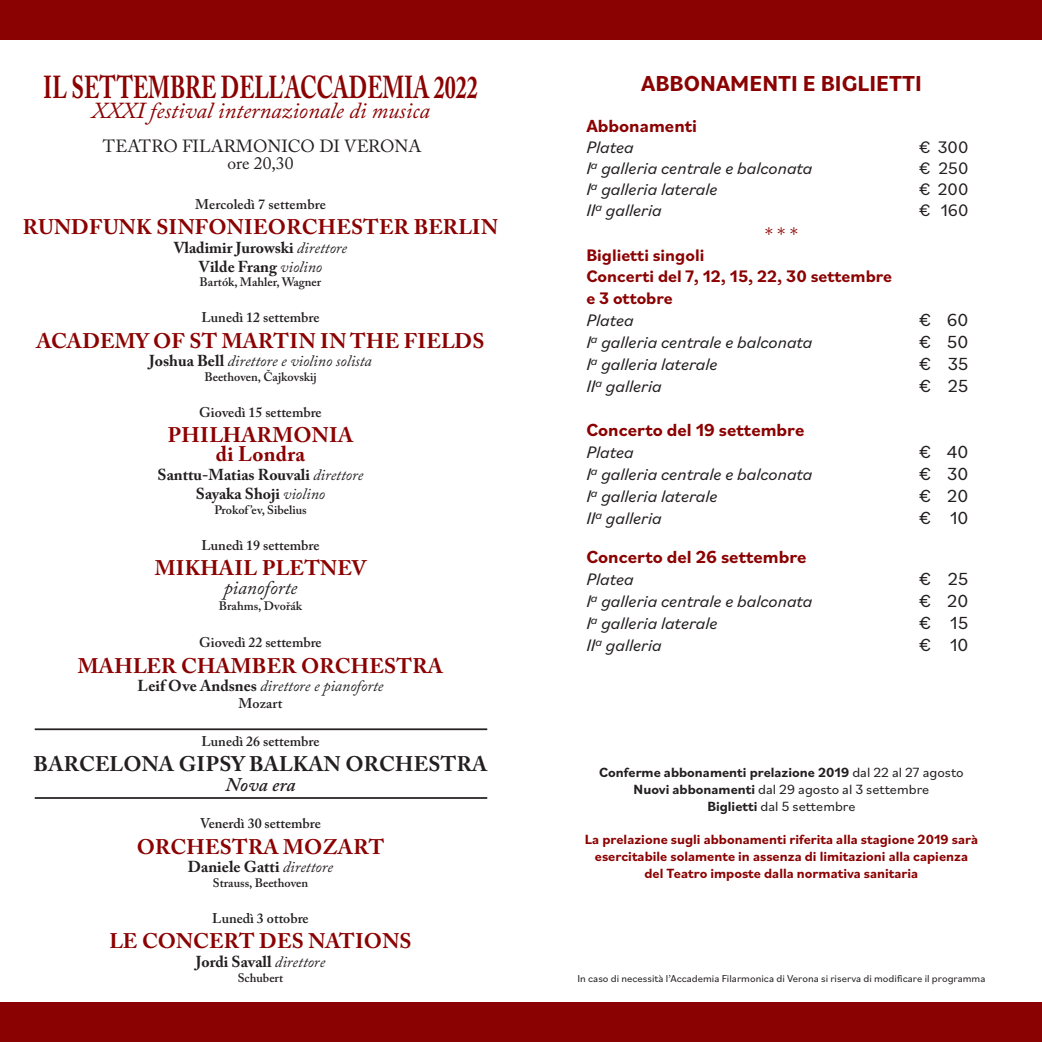
<style>
.page{position:relative;width:1042px;height:1042px;background:#fff}
.page>*{position:absolute;margin:0;border:0;box-sizing:border-box;transform-origin:0 0}
.t1{font:700 31.5px "Adobe Caslon Pro";color:#8b0202;scale:.7 1}
.t2{font:italic 22.75px "Adobe Caslon Pro";color:#8b0202}
.t3{font:700 22.75px "Bilo";color:#8b0202}
.t4{font:700 21px/19.2px "Adobe Caslon Pro";letter-spacing:.01em;color:#8b0202;text-align:center}
.t5{font:700 21px "Adobe Caslon Pro";letter-spacing:.01em;color:#231f20}
.t6{font:italic 19.25px "Adobe Caslon Pro";color:#231f20}
.t7{font:italic 600 19.25px "Adobe Caslon Pro";letter-spacing:.005em;color:#231f20}
.t8{font:19.25px "Bilo";color:#8b0202}
.t9{font:700 18.38px "Bilo";color:#8b0202}
.t10{font:18.38px "Bilo";color:#231f20}
.t11{font:italic 17.5px "Bilo";color:#231f20}
.t12{font:700 17.5px/21.5px "Bilo";color:#8b0202}
.t13{font:17.5px/17.5px "Adobe Caslon Pro";color:#231f20;text-align:center}
.t14{font:17.5px "Bilo";color:#231f20}
.t15{font:700 15.75px/18.9px "Adobe Caslon Pro";color:#231f20;text-align:center}
.t16{font:italic 15.75px "Adobe Caslon Pro";color:#231f20}
.t17{font:700 14px/16.8px "Bilo";color:#8b0202;text-align:center}
.t18{font:600 14px "Adobe Caslon Pro";color:#231f20}
.t19{font:700 14px/16.8px "Bilo";color:#231f20;text-align:center}
.t20{font:600 12.25px "Adobe Caslon Pro";color:#231f20}
.t21{font:10.5px "Bilo";color:#231f20}
.s1{font-weight:400;font-style:italic}
.s2{font-weight:700;font-style:normal}
.s3{font-weight:400}
</style>
<div class="page">
<div style="left:0;top:0;width:1042px;height:40px;background:#8b0202"></div>
<div style="left:0;top:1002px;width:1042px;height:40px;background:#8b0202"></div>
<hr style="left:35px;top:728px;width:452px;height:2px;background:#231f20">
<hr style="left:35px;top:797px;width:452px;height:2px;background:#231f20">
<h1 class="t1" style="left:43px;top:68px;width:622px">IL SETTEMBRE DELL’ACCADEMIA 2022</h1>
<h2 class="t2" style="left:91px;top:97px;width:340px">XXXI festival internazionale di musica</h2>
<p class="t13" style="left:103px;top:137px;width:320px">TEATRO FILARMONICO DI VERONA ore 20,30</p>
<p class="t18" style="left:195px;top:196px;width:132px">Mercoledì 7 settembre</p>
<p class="t4" style="left:23px;top:217px;width:476px">RUNDFUNK SINFONIEORCHESTER BERLIN</p>
<p class="t15" style="left:174px;top:238px;width:175px">Vladimir Jurowski <span class="s1">direttore<br></span>Vilde Frang <span class="s1">violino</span></p>
<p class="t20" style="left:200px;top:275px;width:123px">Bartók, Mahler, Wagner</p>
<p class="t18" style="left:202px;top:309px;width:119px">Lunedì 12 settembre</p>
<p class="t4" style="left:37px;top:331px;width:449px">ACADEMY OF ST MARTIN IN THE FIELDS</p>
<p class="t16" style="left:149px;top:352px;width:224px"><span class="s2">Joshua Bell</span> direttore e violino solista</p>
<p class="t20" style="left:204px;top:370px;width:114px">Beethoven, Čajkovskij</p>
<p class="t18" style="left:199px;top:404px;width:124px">Giovedì 15 settembre</p>
<p class="t4" style="left:168px;top:425px;width:187px">PHILHARMONIA di Londra</p>
<p class="t15" style="left:158px;top:465px;width:207px">Santtu-Matias Rouvali <span class="s1">direttore<br></span>Sayaka Shoji <span class="s1">violino</span></p>
<p class="t20" style="left:214px;top:502px;width:94px">Prokof ’ev, Sibelius</p>
<p class="t18" style="left:202px;top:537px;width:119px">Lunedì 19 settembre</p>
<p class="t4" style="left:155px;top:558px;width:213px">MIKHAIL PLETNEV</p>
<p class="t6" style="left:224px;top:576px;width:75px">pianoforte</p>
<p class="t20" style="left:219px;top:598px;width:85px">Brahms, Dvořák</p>
<p class="t18" style="left:199px;top:634px;width:124px">Giovedì 22 settembre</p>
<p class="t4" style="left:78px;top:655px;width:367px">MAHLER CHAMBER ORCHESTRA</p>
<p class="t16" style="left:138px;top:677px;width:247px"><span class="s2">Leif Ove Andsnes</span> direttore e pianoforte</p>
<p class="t18" style="left:239px;top:695px;width:45px">Mozart</p>
<p class="t18" style="left:202px;top:733px;width:119px">Lunedì 26 settembre</p>
<p class="t5" style="left:34px;top:752px;width:455px">BARCELONA GIPSY BALKAN ORCHESTRA</p>
<p class="t7" style="left:225px;top:772px;width:72px">Nova era</p>
<p class="t18" style="left:200px;top:815px;width:122px">Venerdì 30 settembre</p>
<p class="t4" style="left:137px;top:836px;width:249px">ORCHESTRA MOZART</p>
<p class="t15" style="left:188px;top:857px;width:146px">Daniele Gatti <span class="s1">direttore</span></p>
<p class="t20" style="left:213px;top:875px;width:97px">Strauss, Beethoven</p>
<p class="t18" style="left:212px;top:910px;width:98px">Lunedì 3 ottobre</p>
<p class="t4" style="left:109px;top:931px;width:304px">LE CONCERT DES NATIONS</p>
<p class="t15" style="left:196px;top:952px;width:131px">Jordi Savall <span class="s1">direttore</span></p>
<p class="t20" style="left:238px;top:970px;width:47px">Schubert</p>
<h2 class="t3" style="left:641px;top:68px;width:282px">ABBONAMENTI E BIGLIETTI</h2>
<p class="t9" style="left:586px;top:114px;width:112px">Abbonamenti</p>
<p class="t11" style="left:586px;top:136px;width:49px">Platea</p>
<p class="t14" style="left:919px;top:136px;width:51px">€ 300</p>
<p class="t11" style="left:586px;top:157px;width:228px">I<sup>a</sup> galleria centrale e balconata</p>
<p class="t14" style="left:919px;top:157px;width:51px">€ 250</p>
<p class="t11" style="left:586px;top:178px;width:133px">I<sup>a</sup> galleria laterale</p>
<p class="t14" style="left:919px;top:178px;width:51px">€ 200</p>
<p class="t11" style="left:586px;top:199px;width:77px">II<sup>a</sup> galleria</p>
<p class="t14" style="left:919px;top:199px;width:51px">€ 160</p>
<p class="t8" style="left:765px;top:220px;width:35px">* * *</p>
<p class="t12" style="left:586px;top:243px;width:307px">Biglietti singoli<br>Concerti del 7, 12, 15, 22, 30 settembre e 3 ottobre</p>
<p class="t11" style="left:586px;top:308px;width:49px">Platea</p>
<p class="t10" style="left:919px;top:307px;width:51px">€ 60</p>
<p class="t11" style="left:586px;top:330px;width:228px">I<sup>a</sup> galleria centrale e balconata</p>
<p class="t10" style="left:919px;top:329px;width:51px">€ 50</p>
<p class="t11" style="left:586px;top:352px;width:133px">I<sup>a</sup> galleria laterale</p>
<p class="t10" style="left:919px;top:351px;width:51px">€ 35</p>
<p class="t11" style="left:586px;top:374px;width:77px">II<sup>a</sup> galleria</p>
<p class="t10" style="left:919px;top:373px;width:51px">€ 25</p>
<p class="t9" style="left:586px;top:417px;width:220px">Concerto del 19 settembre</p>
<p class="t11" style="left:586px;top:440px;width:49px">Platea</p>
<p class="t10" style="left:919px;top:439px;width:51px">€ 40</p>
<p class="t11" style="left:586px;top:462px;width:228px">I<sup>a</sup> galleria centrale e balconata</p>
<p class="t10" style="left:919px;top:461px;width:51px">€ 30</p>
<p class="t11" style="left:586px;top:484px;width:133px">I<sup>a</sup> galleria laterale</p>
<p class="t10" style="left:919px;top:483px;width:51px">€ 20</p>
<p class="t11" style="left:586px;top:506px;width:77px">II<sup>a</sup> galleria</p>
<p class="t10" style="left:919px;top:505px;width:51px">€ 10</p>
<p class="t9" style="left:586px;top:544px;width:222px">Concerto del 26 settembre</p>
<p class="t11" style="left:586px;top:567px;width:49px">Platea</p>
<p class="t10" style="left:919px;top:566px;width:51px">€ 25</p>
<p class="t11" style="left:586px;top:589px;width:228px">I<sup>a</sup> galleria centrale e balconata</p>
<p class="t10" style="left:919px;top:588px;width:51px">€ 20</p>
<p class="t11" style="left:586px;top:611px;width:133px">I<sup>a</sup> galleria laterale</p>
<p class="t10" style="left:919px;top:610px;width:51px">€ 15</p>
<p class="t11" style="left:586px;top:633px;width:77px">II<sup>a</sup> galleria</p>
<p class="t10" style="left:919px;top:632px;width:51px">€ 10</p>
<p class="t19" style="left:599px;top:763px;width:366px">Conferme abbonamenti prelazione 2019 <span class="s3">dal 22 al 27 agosto<br></span>Nuovi abbonamenti <span class="s3">dal 29 agosto al 3 settembre<br></span>Biglietti <span class="s3">dal 5 settembre</span></p>
<p class="t17" style="left:585px;top:830px;width:395px">La prelazione sugli abbonamenti riferita alla stagione 2019 sarà esercitabile solamente in assenza di limitazioni alla capienza del Teatro imposte dalla normativa sanitaria</p>
<p class="t21" style="left:577px;top:971px;width:409px">In caso di necessità l’Accademia Filarmonica di Verona si riserva di modificare il programma</p>
</div>
